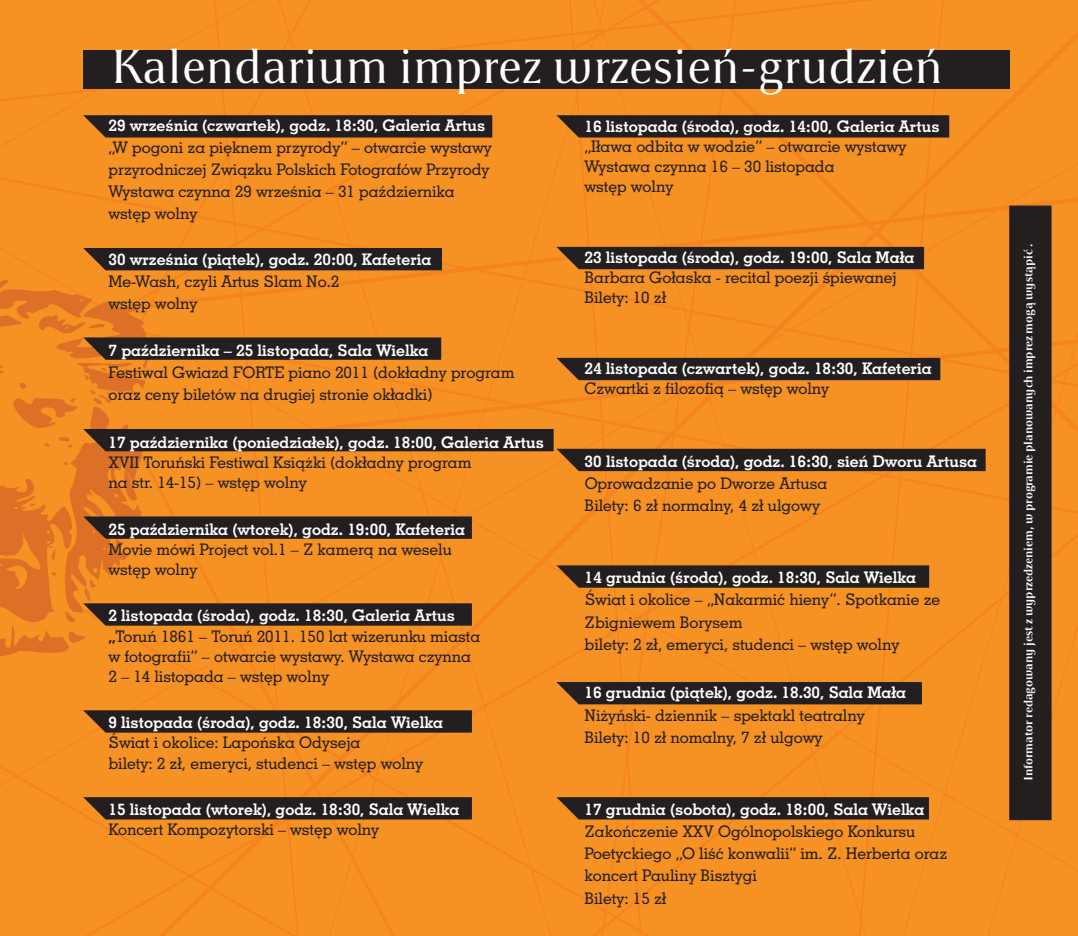
<style>
.page{position:relative;width:1078px;height:936px;background:#fff}
.page>*{position:absolute;margin:0;border:0;box-sizing:border-box;transform-origin:0 0}
.t1{font:48px "Apolonia";color:#fff}
.t2{font:500 16px/22.2px "Geometric Slab 703 L2";color:#231f20}
.t3{font:700 16px "Geometric Slab 703 L2";color:#fff}
.t4{font:700 12px "Apolonia";color:#fff}
.s1{font-weight:700;color:#fff}
.s2{font-weight:700}
</style>
<div class="page">
<div style="left:834px;top:0;width:243px;height:164px;background:#f69124"></div>
<div style="left:844px;top:0;width:130px;height:164px;background:#f69124"></div>
<div style="left:0;top:164px;width:1077px;height:109px;background:#f69124"></div>
<div style="left:0;top:273px;width:1077px;height:662px;background:#f69124"></div>
<svg style="left:110px;top:184px;width:967px;height:130px;background:#f58f23"></svg>
<div style="left:0;top:0;width:893px;height:163px;background:#f69124"></div>
<svg style="left:0;top:278px;width:157px;height:384px;background:#ec8524"></svg>
<div style="left:83px;top:51px;width:926px;height:38px;background:#231f20"></div>
<svg style="left:83px;top:115px;width:409px;height:22px;background:#2a2320"></svg>
<div style="left:83px;top:248px;width:359px;height:22px;background:#231f20"></div>
<svg style="left:83px;top:516px;width:389px;height:22px;background:#2c2320"></svg>
<svg style="left:83px;top:337px;width:358px;height:23px;background:#2f2520"></svg>
<svg style="left:83px;top:603px;width:389px;height:22px;background:#2c2320"></svg>
<svg style="left:83px;top:710px;width:389px;height:22px;background:#2b2320"></svg>
<svg style="left:83px;top:797px;width:389px;height:22px;background:#2a2320"></svg>
<svg style="left:556px;top:682px;width:365px;height:22px;background:#2a2220"></svg>
<svg style="left:556px;top:797px;width:372px;height:22px;background:#2b2320"></svg>
<svg style="left:83px;top:429px;width:902px;height:42px;background:#885421"></svg>
<div style="left:556px;top:247px;width:367px;height:22px;background:#231f20"></div>
<svg style="left:556px;top:115px;width:393px;height:22px;background:#2b2320"></svg>
<div style="left:556px;top:358px;width:384px;height:22px;background:#231f20"></div>
<svg style="left:556px;top:565px;width:372px;height:22px;background:#2d2420"></svg>
<div style="left:1008px;top:205px;width:43px;height:615px;background:#231f20"></div>
<h1 class="t1" style="left:110px;top:49px;width:835px">Kalendarium imprez wrzesień-grudzień</h1>
<p class="t3" style="left:108px;top:119px;width:378px">29 września (czwartek), godz. 18:30, Galeria Artus</p>
<p class="t2" style="left:108px;top:138px;width:385px">„W pogoni za pięknem przyrody” – otwarcie wystawy przyrodniczej Związku Polskich Fotografów Przyrody Wystawa czynna 29 września – 31 października wstęp wolny</p>
<p class="t3" style="left:108px;top:252px;width:324px">30 września (piątek), godz. 20:00, Kafeteria</p>
<p class="t2" style="left:108px;top:271px;width:232px">Me-Wash, czyli Artus Slam No.2 wstęp wolny</p>
<p class="t3" style="left:108px;top:344px;width:321px">7 października – 25 listopada, Sala Wielka</p>
<p class="t2" style="left:108px;top:363px;width:407px">Festiwal Gwiazd FORTE piano 2011 (dokładny program oraz ceny biletów na drugiej stronie okładki)</p>
<p class="t3" style="left:108px;top:435px;width:437px">17 października (poniedziałek), godz. 18:00, Galeria Artus</p>
<p class="t2" style="left:108px;top:453px;width:364px;line-height:20.2px">XVII Toruński Festiwal Książki (dokładny program na str. 14-15) – wstęp wolny</p>
<p class="t3" style="left:108px;top:522px;width:358px">25 października (wtorek), godz. 19:00, Kafeteria</p>
<p class="t2" style="left:108px;top:540px;width:345px;line-height:20.2px">Movie mówi Project vol.1 – Z kamerą na weselu wstęp wolny</p>
<p class="t2" style="left:108px;top:607px;width:373px;line-height:20.2px"><span class="s1">2 listopada (środa), godz. 18:30, Galeria Artus </span><span class="s2">„</span>Toruń 1861 – Toruń 2011. 150 lat wizerunku miasta w fotografii” – otwarcie wystawy. Wystawa czynna 2 – 14 listopada – wstęp wolny</p>
<p class="t3" style="left:108px;top:716px;width:336px">9 listopada (środa), godz. 18:30, Sala Wielka</p>
<p class="t2" style="left:108px;top:734px;width:316px;line-height:20.2px">Świat i okolice: Lapońska Odyseja<br>bilety: 2 zł, emeryci, studenci – wstęp wolny</p>
<p class="t3" style="left:108px;top:803px;width:352px">15 listopada (wtorek), godz. 18:30, Sala Wielka</p>
<p class="t2" style="left:108px;top:820px;width:272px">Koncert Kompozytorski – wstęp wolny</p>
<p class="t3" style="left:584px;top:120px;width:356px">16 listopada (środa), godz. 14:00, Galeria Artus</p>
<p class="t2" style="left:584px;top:138px;width:323px;line-height:20.2px">„Iława odbita w wodzie” – otwarcie wystawy<br>Wystawa czynna 16 – 30 listopada<br>wstęp wolny</p>
<p class="t3" style="left:584px;top:251px;width:331px">23 listopada (środa), godz. 19:00, Sala Mała</p>
<p class="t2" style="left:584px;top:269px;width:313px;line-height:20.2px">Barbara Gołaska - recital poezji śpiewanej<br>Bilety: 10 zł</p>
<p class="t3" style="left:584px;top:362px;width:348px">24 listopada (czwartek), godz. 18:30, Kafeteria</p>
<p class="t2" style="left:584px;top:379px;width:246px">Czwartki z filozofią – wstęp wolny</p>
<p class="t3" style="left:584px;top:454px;width:394px">30 listopada (środa), godz. 16:30, sień Dworu Artusa</p>
<p class="t2" style="left:584px;top:473px;width:244px">Oprowadzanie po Dworze Artusa<br>Bilety: 6 zł normalny, 4 zł ulgowy</p>
<p class="t3" style="left:584px;top:571px;width:333px">14 grudnia (środa), godz. 18:30, Sala Wielka</p>
<p class="t2" style="left:584px;top:590px;width:357px">Świat i okolice – „Nakarmić hieny”. Spotkanie ze<br>Zbigniewem Borysem<br>bilety: 2 zł, emeryci, studenci – wstęp wolny</p>
<p class="t3" style="left:584px;top:686px;width:323px">16 grudnia (piątek), godz. 18.30, Sala Mała</p>
<p class="t2" style="left:584px;top:705px;width:282px">Niżyński- dziennik – spektakl teatralny<br>Bilety: 10 zł nomalny, 7 zł ulgowy</p>
<p class="t3" style="left:584px;top:802px;width:341px">17 grudnia (sobota), godz. 18:00, Sala Wielka</p>
<p class="t2" style="left:584px;top:821px;width:364px">Zakończenie XXV Ogólnopolskiego Konkursu Poetyckiego „O liść konwalii” im. Z. Herberta oraz koncert Pauliny Bisztygi<br>Bilety: 15 zł</p>
<p class="t4" style="left:1023px;top:781px;width:539px;rotate:-90deg">Informator redagowany jest z wyprzedzeniem, w programie planowanych imprez mogą wystąpić .</p>
</div>
